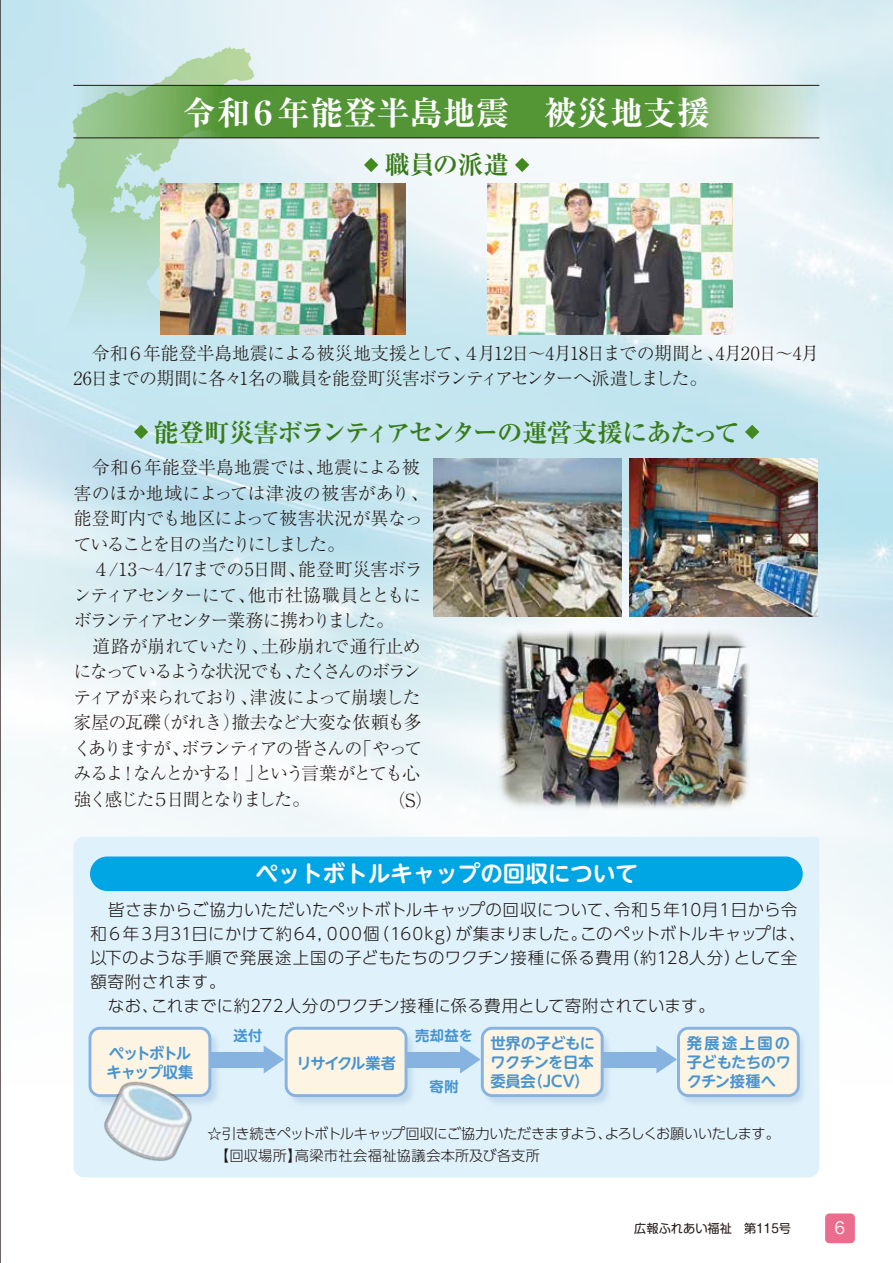
<style>
.page{position:relative;width:893px;height:1263px;background:#fff}
.page>*{position:absolute;margin:0;border:0;box-sizing:border-box;transform-origin:0 0}
.t1{font:700 expanded 33px "Ryumin Pr 6";letter-spacing:.005em;color:#fff}
.t2{font:700 25.5px "Ryumin Pr 6";letter-spacing:-.055em;color:#387b1a}
.t3{font:700 22.5px "UD Shin M Go Pro De";color:#fff}
.t4{font:300 18px/25.5px "Ryumin Pr 6";letter-spacing:-.065em;color:#221815}
.t5{font:300 16.5px/24px "UD Shin Go Pr 6 N";letter-spacing:.01em;color:#221815}
.t6{font:16.5px "Hira Maru Std N W3";color:#fff}
.t7{font:700 15.3px/18.9px "UD Shin M Go Pro De";letter-spacing:-.025em;color:#4694d1;text-align:justify}
.t8{font:700 15.3px/18.9px "UD Shin M Go Pro De";letter-spacing:-.105em;color:#4694d1}
.t9{font:700 15.3px "UD Shin M Go Pro De";letter-spacing:-.075em;color:#4694d1}
.t10{font:300 14.25px/22.5px "UD Shin Go Pr 6 N";letter-spacing:-.025em;color:#221815}
.t11{font:700 14.25px "UD Shin M Go Pro De";letter-spacing:.04em;color:#4694d1}
.t12{font:12.15px "Shin M Go Pr 6 N";color:#221815}
</style>
<div class="page">
<img style="left:1px;top:0;width:892px;height:980px">
<svg style="left:16px;top:47px;width:238px;height:357px;background:#c1e2e0"></svg>
<svg style="left:73px;top:86px;width:746px;height:52px;background:#6ca456"></svg>
<div style="left:825px;top:1213px;width:30px;height:30px;background:#eb6d8e;border-radius:4px"></div>
<svg style="left:0;top:0;width:1px;height:1263px"></svg>
<div style="left:73px;top:834px;width:746px;height:343px;background:#dff2fc"></div>
<div style="left:661px;top:980px;width:159px;height:176px;background:#dff2fc"></div>
<div style="left:466px;top:980px;width:195px;height:176px;background:#dff2fc"></div>
<div style="left:73px;top:980px;width:165px;height:176px;background:#dff2fc"></div>
<div style="left:238px;top:980px;width:228px;height:176px;background:#dff2fc"></div>
<div style="left:90px;top:856px;width:713px;height:35px;background:#00a5e3;border-radius:17px"></div>
<div style="left:211px;top:1052px;width:56px;height:16px;background:#86b3e0"></div>
<svg style="left:264px;top:1045px;width:20px;height:28px"></svg>
<div style="left:407px;top:1052px;width:56px;height:16px;background:#86b3e0"></div>
<svg style="left:460px;top:1045px;width:21px;height:28px"></svg>
<div style="left:603px;top:1052px;width:57px;height:16px;background:#86b3e0"></div>
<svg style="left:656px;top:1045px;width:21px;height:28px"></svg>
<div style="left:678px;top:1028px;width:120px;height:67px;background:#fef4e3;border-radius:10px"></div>
<div style="left:677px;top:1027px;width:123px;height:70px;border:3px solid #86b3e0;border-radius:10px"></div>
<div style="left:482px;top:1028px;width:120px;height:67px;background:#fef4e3;border-radius:10px"></div>
<div style="left:481px;top:1027px;width:123px;height:70px;border:3px solid #86b3e0;border-radius:10px"></div>
<div style="left:90px;top:1028px;width:120px;height:67px;background:#fef4e3;border-radius:10px"></div>
<div style="left:89px;top:1027px;width:122px;height:70px;border:3px solid #86b3e0;border-radius:10px"></div>
<div style="left:286px;top:1028px;width:120px;height:67px;background:#fef4e3;border-radius:10px"></div>
<div style="left:285px;top:1027px;width:122px;height:70px;border:3px solid #86b3e0;border-radius:10px"></div>
<img style="left:92px;top:1067px;width:112px;height:111px">
<img style="left:161px;top:183px;width:245px;height:151px">
<img style="left:487px;top:183px;width:246px;height:151px">
<hr style="left:73px;top:85px;width:746px;height:1px;background:#221815">
<hr style="left:73px;top:138px;width:746px;height:1px;background:#221815">
<img style="left:433px;top:458px;width:189px;height:159px">
<img style="left:629px;top:458px;width:189px;height:159px">
<svg style="left:134px;top:425px;width:14px;height:14px"></svg>
<svg style="left:745px;top:425px;width:14px;height:14px"></svg>
<svg style="left:364px;top:158px;width:14px;height:14px"></svg>
<svg style="left:515px;top:158px;width:14px;height:14px"></svg>
<img style="left:492px;top:621px;width:267px;height:201px">
<h1 class="t1" style="left:183px;top:87px;width:529px">令和６年能登半島地震　被災地支援</h1>
<h2 class="t2" style="left:384px;top:144px;width:126px">職員の派遣</h2>
<p class="t4" style="left:73px;top:339px;width:747px">　令和６年能登半島地震による被災地支援として、４月12日～4月18日までの期間と、4月20日～4月<br>26日までの期間に各々1名の職員を能登町災害ボランティアセンターへ派遣しました。</p>
<h2 class="t2" style="left:154px;top:412px;width:587px">能登町災害ボランティアセンターの運営支援にあたって</h2>
<p class="t4" style="left:73px;top:453px;width:357px">　令和６年能登半島地震では、地震による被害のほか地域によっては津波の被害があり、能登町内でも地区によって被害状況が異なっていることを目の当たりにしました。<br>　４/13～4/17までの5日間、能登町災害ボランティアセンターにて、他市社協職員とともにボランティアセンター業務に携わりました。<br>　道路が崩れていたり、土砂崩れで通行止めになっているような状況でも、たくさんのボランティアが来られており、津波によって崩壊した家屋の瓦礫（がれき）撤去など大変な依頼も多くありますが、ボランティアの皆さんの「やってみるよ！なんとかする！」という言葉がとても心強く感じた５日間となりました。</p>
<p class="t4" style="left:388px;top:787px;width:47px">（S）</p>
<p class="t3" style="left:255px;top:855px;width:384px">ペットボトルキャップの回収について</p>
<p class="t5" style="left:90px;top:897px;width:717px">　皆さまからご協力いただいたペットボトルキャップの回収について、令和５年10月１日から令和６年３月31日にかけて約64，000個（160kg）が集まりました。このペットボトルキャップは、以下のような手順で発展途上国の子どもたちのワクチン接種に係る費用（約128人分）として全額寄附されます。<br>　なお、これまでに約272人分のワクチン接種に係る費用として寄附されています。</p>
<p class="t11" style="left:233px;top:1023px;width:31px">送付</p>
<p class="t8" style="left:107px;top:1043px;width:89px">ペットボトルキャップ収集</p>
<p class="t9" style="left:296px;top:1051px;width:101px">リサイクル業者</p>
<p class="t11" style="left:415px;top:1023px;width:60px">売却益を</p>
<p class="t11" style="left:430px;top:1074px;width:31px">寄附</p>
<p class="t7" style="left:490px;top:1033px;width:106px">世界の子どもにワクチンを日本委員会（JCV）</p>
<p class="t7" style="left:687px;top:1033px;width:106px">発展途上国の子どもたちのワクチン接種へ</p>
<p class="t10" style="left:207px;top:1122px;width:574px">☆引き続きペットボトルキャップ回収にご協力いただきますよう、よろしくお願いいたします。　【回収場所】高梁市社会福祉協議会本所及び各支所</p>
<p class="t12" style="left:634px;top:1219px;width:158px">広報ふれあい福祉　第115号</p>
<p class="t6" style="left:834px;top:1215px;width:12px">6</p>
</div>
